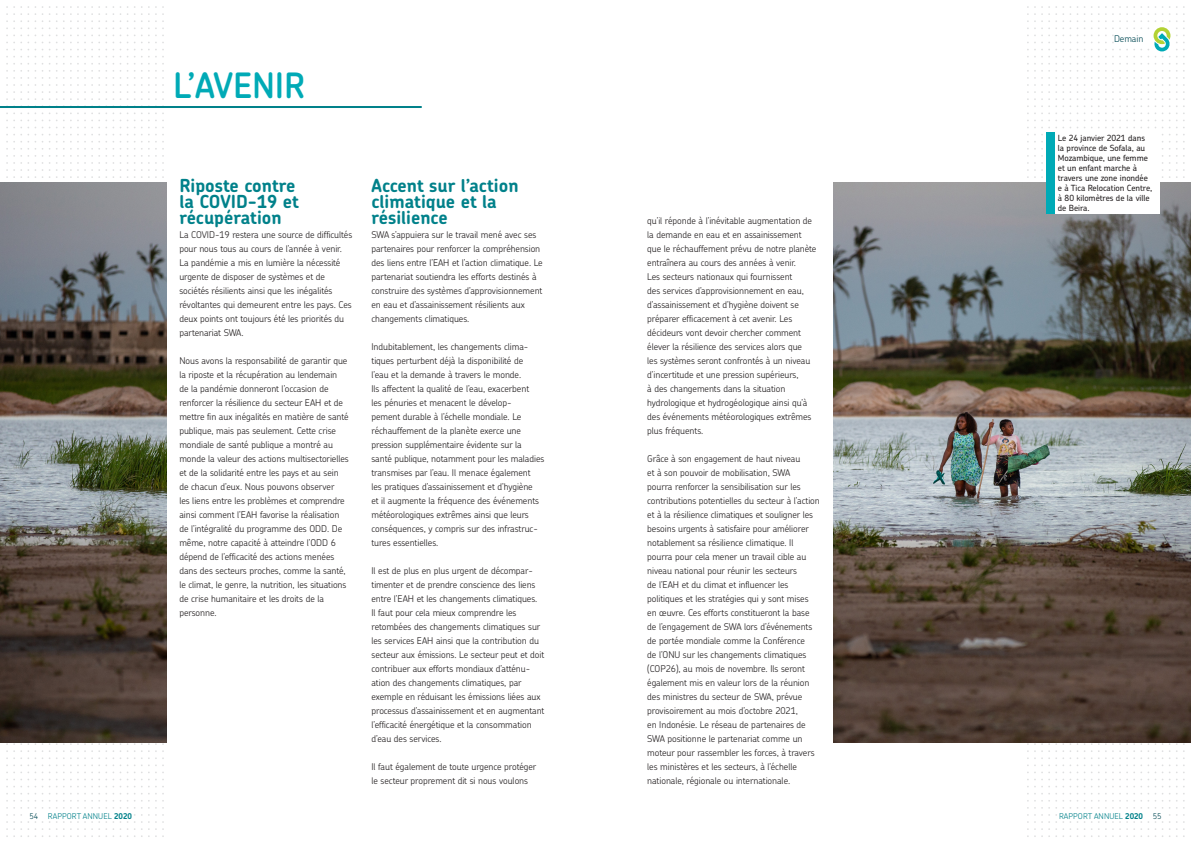
<style>
.page{position:relative;width:1191px;height:842px;background:#fff}
.page>*{position:absolute;margin:0;border:0;box-sizing:border-box;transform-origin:0 0}
._1-Heading_Intros{font:600 35px "Chevin Pro";letter-spacing:-.005em;color:#00aab6}
._2-onderkop_Bold{font:700 18px/16px "Chevin Pro";color:#00818a}
._4-Brood_Chevin_Ligh{font:300 9.3px/14px "Chevin Pro";letter-spacing:-.005em;color:#231f20}
._0-Chapter{font:300 9.3px "Chevin Pro";letter-spacing:-.005em;color:#004853}
._8-bijschrift{font:500 8.5px/10px "Chevin Pro";letter-spacing:-.005em;color:#231f20}
.t1{font:300 8px "Chevin Pro";letter-spacing:.01em;color:#00818a}
.s1{color:#004853}
.s2{font-weight:700}
</style>
<div class="page">
<svg style="left:6px;top:6px;width:23px;height:23px"></svg>
<svg style="left:56px;top:6px;width:51px;height:23px"></svg>
<svg style="left:141px;top:6px;width:23px;height:23px"></svg>
<svg style="left:56px;top:35px;width:51px;height:1px"></svg>
<svg style="left:56px;top:42px;width:51px;height:1px"></svg>
<svg style="left:56px;top:49px;width:51px;height:1px"></svg>
<svg style="left:6px;top:56px;width:23px;height:58px"></svg>
<svg style="left:35px;top:56px;width:1px;height:58px"></svg>
<svg style="left:42px;top:56px;width:1px;height:58px"></svg>
<svg style="left:49px;top:56px;width:1px;height:58px"></svg>
<svg style="left:56px;top:56px;width:51px;height:58px"></svg>
<svg style="left:113px;top:56px;width:1px;height:58px"></svg>
<svg style="left:120px;top:56px;width:1px;height:58px"></svg>
<svg style="left:127px;top:56px;width:1px;height:58px"></svg>
<svg style="left:134px;top:56px;width:1px;height:58px"></svg>
<svg style="left:141px;top:56px;width:23px;height:58px"></svg>
<svg style="left:56px;top:120px;width:51px;height:1px"></svg>
<svg style="left:56px;top:127px;width:51px;height:1px"></svg>
<svg style="left:56px;top:134px;width:51px;height:1px"></svg>
<svg style="left:6px;top:141px;width:23px;height:37px"></svg>
<svg style="left:35px;top:141px;width:1px;height:37px"></svg>
<svg style="left:42px;top:141px;width:1px;height:37px"></svg>
<svg style="left:49px;top:141px;width:1px;height:37px"></svg>
<svg style="left:56px;top:141px;width:51px;height:37px"></svg>
<svg style="left:113px;top:141px;width:1px;height:37px"></svg>
<svg style="left:120px;top:141px;width:1px;height:37px"></svg>
<svg style="left:127px;top:141px;width:1px;height:37px"></svg>
<svg style="left:134px;top:141px;width:1px;height:37px"></svg>
<svg style="left:141px;top:141px;width:23px;height:37px"></svg>
<svg style="left:6px;top:742px;width:23px;height:31px"></svg>
<svg style="left:56px;top:742px;width:51px;height:31px"></svg>
<svg style="left:141px;top:742px;width:23px;height:31px"></svg>
<svg style="left:56px;top:779px;width:51px;height:1px"></svg>
<svg style="left:56px;top:786px;width:51px;height:1px"></svg>
<svg style="left:56px;top:793px;width:51px;height:1px"></svg>
<svg style="left:6px;top:800px;width:23px;height:37px"></svg>
<svg style="left:56px;top:800px;width:51px;height:37px"></svg>
<svg style="left:134px;top:800px;width:1px;height:37px"></svg>
<svg style="left:141px;top:800px;width:23px;height:37px"></svg>
<svg style="left:1041px;top:6px;width:51px;height:23px"></svg>
<svg style="left:1041px;top:35px;width:51px;height:1px"></svg>
<svg style="left:1041px;top:42px;width:51px;height:1px"></svg>
<svg style="left:1041px;top:49px;width:51px;height:1px"></svg>
<svg style="left:1027px;top:56px;width:1px;height:58px"></svg>
<svg style="left:1034px;top:56px;width:1px;height:58px"></svg>
<svg style="left:1098px;top:56px;width:1px;height:58px"></svg>
<svg style="left:1105px;top:56px;width:1px;height:58px"></svg>
<svg style="left:1112px;top:56px;width:1px;height:58px"></svg>
<svg style="left:1119px;top:56px;width:1px;height:58px"></svg>
<svg style="left:1183px;top:56px;width:1px;height:58px"></svg>
<svg style="left:1041px;top:56px;width:51px;height:58px"></svg>
<svg style="left:1126px;top:120px;width:51px;height:1px"></svg>
<svg style="left:1041px;top:120px;width:51px;height:1px"></svg>
<svg style="left:1126px;top:127px;width:51px;height:1px"></svg>
<svg style="left:1041px;top:127px;width:51px;height:1px"></svg>
<svg style="left:1027px;top:141px;width:1px;height:37px"></svg>
<svg style="left:1034px;top:141px;width:1px;height:37px"></svg>
<svg style="left:1183px;top:141px;width:1px;height:37px"></svg>
<svg style="left:1162px;top:141px;width:15px;height:37px"></svg>
<svg style="left:1041px;top:141px;width:2px;height:37px"></svg>
<svg style="left:1126px;top:742px;width:51px;height:31px"></svg>
<svg style="left:1041px;top:742px;width:51px;height:31px"></svg>
<svg style="left:1126px;top:779px;width:51px;height:1px"></svg>
<svg style="left:1041px;top:779px;width:51px;height:1px"></svg>
<svg style="left:1126px;top:786px;width:51px;height:1px"></svg>
<svg style="left:1041px;top:786px;width:51px;height:1px"></svg>
<svg style="left:1126px;top:793px;width:51px;height:1px"></svg>
<svg style="left:1041px;top:793px;width:51px;height:1px"></svg>
<svg style="left:1027px;top:800px;width:1px;height:37px"></svg>
<svg style="left:1034px;top:800px;width:1px;height:37px"></svg>
<svg style="left:1183px;top:800px;width:1px;height:37px"></svg>
<svg style="left:1126px;top:800px;width:51px;height:37px"></svg>
<svg style="left:1041px;top:800px;width:51px;height:37px"></svg>
<img style="left:833px;top:182px;width:358px;height:560px">
<img style="left:0;top:182px;width:167px;height:560px">
<hr style="left:0;top:106px;width:422px;height:2px;background:#00818a">
<div style="left:26px;top:813px;width:103px;height:7px;background:#fff"></div>
<div style="left:1060px;top:813px;width:104px;height:8px;background:#fff"></div>
<svg style="left:1126px;top:6px;width:51px;height:108px"></svg>
<div style="left:1114px;top:33px;width:29px;height:12px;background:#fff"></div>
<div style="left:1052px;top:132px;width:107px;height:82px;background:#fff"></div>
<div style="left:1046px;top:132px;width:8px;height:82px;background:#00aab6"></div>
<p class="_1-Heading_Intros" style="left:173px;top:62px;width:133px">L’AVENIR</p>
<p class="_2-onderkop_Bold" style="left:179px;top:177px;width:121px">Riposte contre la COVID-19 et récupération</p>
<p class="_4-Brood_Chevin_Ligh" style="left:179px;top:227px;width:174px">La COVID-19 restera une source de difficultés pour nous tous au cours de l’année à venir.<br>La pandémie a mis en lumière la nécessité urgente de disposer de systèmes et de sociétés résilients ainsi que les inégalités révoltantes qui demeurent entre les pays. Ces deux points ont toujours été les priorités du partenariat SWA.</p>
<p class="_4-Brood_Chevin_Ligh" style="left:179px;top:353px;width:171px">Nous avons la responsabilité de garantir que la riposte et la récupération au lendemain<br>de la pandémie donneront l’occasion de renforcer la résilience du secteur EAH et de mettre fin aux inégalités en matière de santé publique, mais pas seulement. Cette crise mondiale de santé publique a montré au monde la valeur des actions multisectorielles et de la solidarité entre les pays et au sein de chacun d’eux. Nous pouvons observer<br>les liens entre les problèmes et comprendre ainsi comment l’EAH favorise la réalisation de l’intégralité du programme des ODD. De même, notre capacité à atteindre l’ODD 6 dépend de l’efficacité des actions menées dans des secteurs proches, comme la santé, le climat, le genre, la nutrition, les situations de crise humanitaire et les droits de la personne.</p>
<p class="_2-onderkop_Bold" style="left:371px;top:177px;width:149px">Accent sur l’action climatique et la résilience</p>
<p class="_4-Brood_Chevin_Ligh" style="left:371px;top:227px;width:173px">SWA s’appuiera sur le travail mené avec ses partenaires pour renforcer la compréhension des liens entre l’EAH et l’action climatique. Le partenariat soutiendra les efforts destinés à construire des systèmes d’approvisionnement en eau et d’assainissement résilients aux changements climatiques.</p>
<p class="_4-Brood_Chevin_Ligh" style="left:371px;top:339px;width:174px">Indubitablement, les changements clima&shy;tiques perturbent déjà la disponibilité de<br>l’eau et la demande à travers le monde.<br>Ils affectent la qualité de l’eau, exacerbent<br>les pénuries et menacent le dévelop-<br>pement durable à l’échelle mondiale. Le réchauffement de la planète exerce une pression supplémentaire évidente sur la santé publique, notamment pour les maladies transmises par l’eau. Il menace également<br>les pratiques d’assainissement et d’hygiène<br>et il augmente la fréquence des événements météorologiques extrêmes ainsi que leurs conséquences, y compris sur des infrastruc&shy;tures essentielles.</p>
<p class="_4-Brood_Chevin_Ligh" style="left:371px;top:563px;width:174px">Il est de plus en plus urgent de décompar&shy;timenter et de prendre conscience des liens entre l’EAH et les changements climatiques.<br>Il faut pour cela mieux comprendre les retombées des changements climatiques sur les services EAH ainsi que la contribution du secteur aux émissions. Le secteur peut et doit contribuer aux efforts mondiaux d’atténu&shy;ation des changements climatiques, par exemple en réduisant les émissions liées aux processus d’assainissement et en augmentant l’efficacité énergétique et la consommation d’eau des services.</p>
<p class="_4-Brood_Chevin_Ligh" style="left:371px;top:759px;width:166px">Il faut également de toute urgence protéger le secteur proprement dit si nous voulons</p>
<p class="_4-Brood_Chevin_Ligh" style="left:647px;top:213px;width:171px">qu’il réponde à l’inévitable augmentation de la demande en eau et en assainissement que le réchauffement prévu de notre planète entraînera au cours des années à venir.<br>Les secteurs nationaux qui fournissent<br>des services d’approvisionnement en eau, d’assainissement et d’hygiène doivent se préparer efficacement à cet avenir. Les décideurs vont devoir chercher comment élever la résilience des services alors que<br>les systèmes seront confrontés à un niveau d’incertitude et une pression supérieurs,<br>à des changements dans la situation hydrologique et hydrogéologique ainsi qu’à des événements météorologiques extrêmes plus fréquents.</p>
<p class="_4-Brood_Chevin_Ligh" style="left:647px;top:451px;width:174px">Grâce à son engagement de haut niveau<br>et à son pouvoir de mobilisation, SWA<br>pourra renforcer la sensibilisation sur les contributions potentielles du secteur à l’action et à la résilience climatiques et souligner les besoins urgents à satisfaire pour améliorer notablement sa résilience climatique. Il pourra pour cela mener un travail cible au niveau national pour réunir les secteurs<br>de l’EAH et du climat et influencer les politiques et les stratégies qui y sont mises en œuvre. Ces efforts constitueront la base de l’engagement de SWA lors d’événements de portée mondiale comme la Conférence<br>de l’ONU sur les changements climatiques (COP26), au mois de novembre. Ils seront également mis en valeur lors de la réunion des ministres du secteur de SWA, prévue provisoirement au mois d’octobre 2021,<br>en Indonésie. Le réseau de partenaires de SWA positionne le partenariat comme un moteur pour rassembler les forces, à travers les ministères et les secteurs, à l’échelle nationale, régionale ou internationale.</p>
<p class="_0-Chapter" style="left:1114px;top:32px;width:31px">Demain</p>
<p class="_8-bijschrift" style="left:1058px;top:133px;width:96px">Le 24 janvier 2021 dans la province de Sofala, au<br>Mozambique, une femme et un enfant marche à travers une zone inondée e à Tica Relocation Centre, à 80 kilomètres de la ville de Beira.</p>
<p class="t1" style="left:29px;top:810px;width:104px"><span class="s1">54</span> RAPPORT ANNUEL <span class="s2">2020</span></p>
<p class="t1" style="left:1059px;top:810px;width:104px">RAPPORT ANNUEL <span class="s2">2020</span> <span class="s1">55</span></p>
</div>
